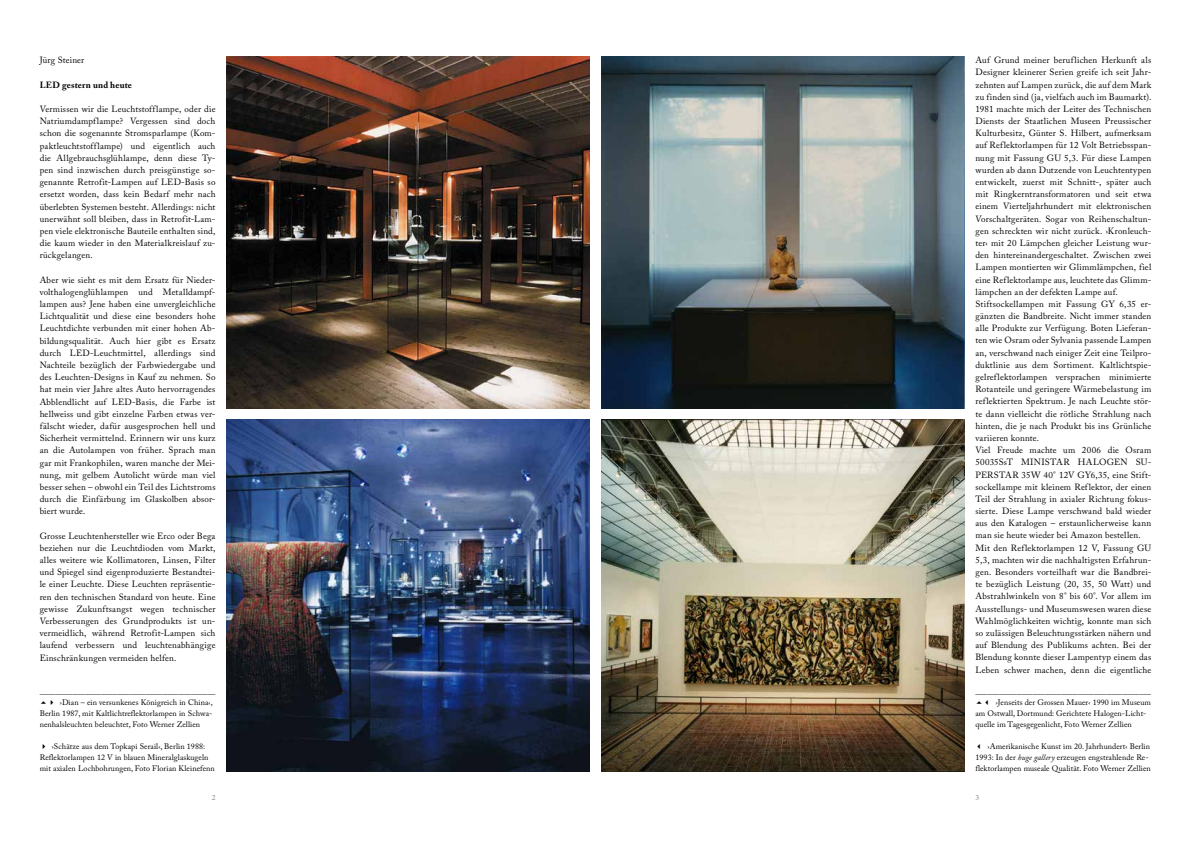
<style>
.page{position:relative;width:1191px;height:842px;background:#fff}
.page>*{position:absolute;margin:0;border:0;box-sizing:border-box;transform-origin:0 0}
.t1{font:9px/12.2px "Adobe Caslon Pro";letter-spacing:.02em;color:#000;text-align:justify}
.t2{font:700 9px "Adobe Caslon Pro";letter-spacing:.02em;color:#000}
.t3{font:8px/11px "Adobe Caslon Pro";letter-spacing:.01em;color:#000}
.t4{font:8px "Minion Pro";color:#87888a}
.s1{font-style:italic}
</style>
<div class="page">
<img style="left:227px;top:57px;width:363px;height:351px">
<img style="left:227px;top:420px;width:363px;height:351px">
<img style="left:601px;top:57px;width:363px;height:351px">
<img style="left:601px;top:420px;width:363px;height:351px">
<p class="t1" style="left:40px;top:54px;width:46px">Jürg Steiner</p>
<p class="t2" style="left:40px;top:79px;width:94px">LED gestern und heute</p>
<p class="t1" style="left:40px;top:103px;width:177px">Vermissen wir die Leuchtstofflampe, oder die Natriumdampflampe? Vergessen sind doch schon die sogenannte Stromsparlampe (Kom&shy;paktleuchtstofflampe) und eigentlich auch die Allgebrauchsglühlampe, denn diese Ty&shy;pen sind inzwischen durch preisgünstige so&shy;genannte Retrofit-Lampen auf LED-Basis so ersetzt worden, dass kein Bedarf mehr nach überlebten Systemen besteht. Allerdings: nicht unerwähnt soll bleiben, dass in Retrofit-Lam&shy;pen viele elektronische Bauteile enthalten sind, die kaum wieder in den Materialkreislauf zu&shy;rückgelangen.</p>
<p class="t1" style="left:40px;top:273px;width:177px">Aber wie sieht es mit dem Ersatz für Nieder&shy;volthalogenglühlampen und Metalldampf&shy;lampen aus? Jene haben eine unvergleichliche Lichtqualität und diese eine besonders hohe Leuchtdichte verbunden mit einer hohen Ab&shy;bildungsqualität. Auch hier gibt es Ersatz durch LED-Leuchtmittel, allerdings sind Nachteile bezüglich der Farbwiedergabe und des Leuchten-Designs in Kauf zu nehmen. So hat mein vier Jahre altes Auto hervorragendes Abblendlicht auf LED-Basis, die Farbe ist hellweiss und gibt einzelne Farben etwas ver&shy;fälscht wieder, dafür ausgesprochen hell und Sicherheit vermittelnd. Erinnern wir uns kurz an die Autolampen von früher. Sprach man gar mit Frankophilen, waren manche der Mei&shy;nung, mit gelbem Autolicht würde man viel besser sehen – obwohl ein Teil des Lichtstroms durch die Einfärbung im Glaskolben absor&shy;biert wurde.</p>
<p class="t1" style="left:40px;top:529px;width:177px">Grosse Leuchtenhersteller wie Erco oder Bega beziehen nur die Leuchtdioden vom Markt, alles weitere wie Kollimatoren, Linsen, Filter und Spiegel sind eigenproduzierte Bestandtei&shy;le einer Leuchte. Diese Leuchten repräsentie&shy;ren den technischen Standard von heute. Eine gewisse Zukunftsangst wegen technischer Verbesserungen des Grundprodukts ist un&shy;vermeidlich, während Retrofit-Lampen sich laufend verbessern und leuchtenabhängige Einschränkungen vermeiden helfen.</p>
<p class="t3" style="left:40px;top:686px;width:177px">___________________________________________</p>
<p class="t3" style="left:40px;top:697px;width:174px;text-align:justify;text-indent:8px">✔ ›Dian – ein versunkenes Königreich in China‹, Berlin 1987, mit Kaltlichtreflektorlampen in Schwa&shy;nenhalsleuchten beleuchtet, Foto Werner Zellien</p>
<p class="t3" style="left:40px;top:741px;width:177px">✔ ›Schätze aus dem Topkapi Serail‹, Berlin 1988:<br>Reflektorlampen 12 V in blauen Mineralglaskugeln mit axialen Lochbohrungen, Foto Florian Kleinefenn</p>
<p class="t1" style="left:975px;top:54px;width:177px;text-align:left">Auf Grund meiner beruflichen Herkunft als Designer kleinerer Serien greife ich seit Jahr&shy;zehnten auf Lampen zurück, die auf dem Mark zu finden sind (ja, vielfach auch im Baumarkt).<br>1981 machte mich der Leiter des Technischen Diensts der Staatlichen Museen Preussischer Kulturbesitz, Günter S. Hilbert, aufmerksam auf Reflektorlampen für 12 Volt Betriebsspan&shy;nung mit Fassung GU 5,3. Für diese Lampen wurden ab dann Dutzende von Leuchtentypen entwickelt, zuerst mit Schnitt-, später auch mit Ringkerntransformatoren und seit etwa einem Vierteljahrhundert mit elektronischen Vorschaltgeräten. Sogar von Reihenschaltun&shy;gen schreckten wir nicht zurück. ›Kronleuch&shy;ter‹ mit 20 Lämpchen gleicher Leistung wur&shy;den hintereinandergeschaltet. Zwischen zwei Lampen montierten wir Glimmlämpchen, fiel eine Reflektorlampe aus, leuchtete das Glimm&shy;lämpchen an der defekten Lampe auf.<br>Stiftsockellampen mit Fassung GY 6,35 er&shy;gänzten die Bandbreite. Nicht immer standen alle Produkte zur Verfügung. Boten Lieferan&shy;ten wie Osram oder Sylvania passende Lampen an, verschwand nach einiger Zeit eine Teilpro&shy;duktlinie aus dem Sortiment. Kaltlichtspie&shy;gelreflektorlampen versprachen minimierte Rotanteile und geringere Wärmebelastung im reflektierten Spektrum. Je nach Leuchte stör&shy;te dann vielleicht die rötliche Strahlung nach hinten, die je nach Produkt bis ins Grünliche variieren konnte.<br>Viel Freude machte um 2006 die Osram 50035SsT MINISTAR HALOGEN SU-PERSTAR 35W 40° 12V GY6,35, eine Stift&shy;sockellampe mit kleinem Reflektor, der einen Teil der Strahlung in axialer Richtung fokus&shy;sierte. Diese Lampe verschwand bald wieder aus den Katalogen – erstaunlicherweise kann man sie heute wieder bei Amazon bestellen.<br>Mit den Reflektorlampen 12 V, Fassung GU 5,3, machten wir die nachhaltigsten Erfahrun&shy;gen. Besonders vorteilhaft war die Bandbrei&shy;te bezüglich Leistung (20, 35, 50 Watt) und Abstrahlwinkeln von 8° bis 60°. Vor allem im Ausstellungs- und Museumswesen waren diese Wahlmöglichkeiten wichtig, konnte man sich so zulässigen Beleuchtungsstärken nähern und auf Blendung des Publikums achten. Bei der Blendung konnte dieser Lampentyp einem das Leben schwer machen, denn die eigentliche</p>
<p class="t3" style="left:975px;top:686px;width:177px">___________________________________________</p>
<p class="t3" style="left:975px;top:697px;width:177px;text-indent:8px">✓ ›Jenseits der Grossen Mauer‹ 1990 im Museum am Ostwall, Dortmund: Gerichtete Halogen-Licht&shy;quelle im Tagesgegenlicht, Foto Werner Zellien</p>
<p class="t3" style="left:975px;top:741px;width:177px">✓ ›Amerikanische Kunst im 20. Jahrhundert‹ Berlin<br>1993: In der <span class="s1">huge gallery</span> erzeugen engstrahlende Re&shy;flektorlampen museale Qualität. Foto Werner Zellien</p>
<p class="t4" style="left:212px;top:792px;width:5px">2</p>
<p class="t4" style="left:975px;top:792px;width:5px">3</p>
</div>
